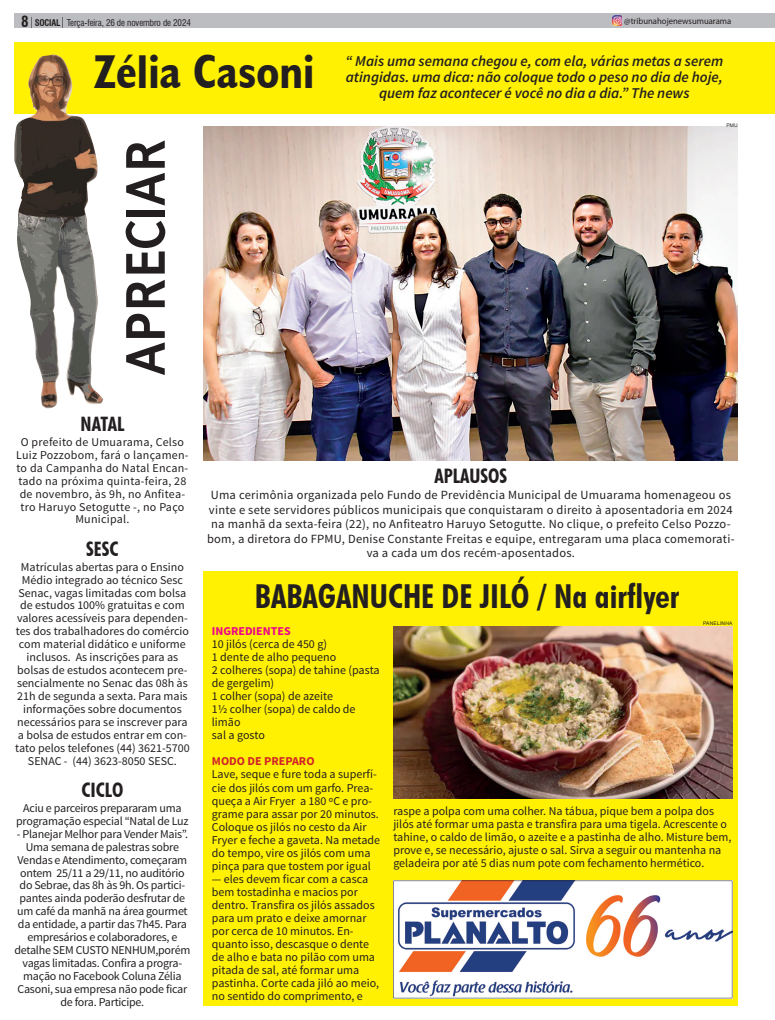
<style>
.page{position:relative;width:775px;height:1020px;background:#fff}
.page>*{position:absolute;margin:0;border:0;box-sizing:border-box;transform-origin:0 0}
.t1{font:700 53px "Francophil Sans";letter-spacing:.04em;color:#231f20}
.t2{font:700 condensed 47.5px "Humanist 521 BT";color:#231f20}
.t3{font:700 condensed 33px "Futura BT";color:#231f20}
.t4{font:700 condensed 20px "Futura BT";color:#231f20}
.t5{font:700 condensed 19.9px "Futura BT";color:#231f20}
.t6{font:italic 600 15px/16px "Source Sans Pro";color:#231f20;text-align:center}
.t7{font:12.5px/14.5px "Source Sans Pro";letter-spacing:.02em;color:#231f20;text-align:center}
.t8{font:12px/13px "Source Sans Pro";color:#231f20}
.t9{font:700 12px "Source Sans Pro";color:#d1232a}
.t10{font:700 12px "Source Sans Pro";color:#ed028c}
.t11{font:11.9px/12.9px "Source Sans Pro";letter-spacing:-.005em;color:#231f20;text-align:center}
.t12{font:11.9px/12.9px "Source Sans Pro";letter-spacing:.02em;color:#231f20;text-align:center}
.t13{font:condensed 9px "Swiss 721 BT";letter-spacing:-.01em;color:#231f20}
.t14{font:9px "Myriad Pro";color:#231f20;scale:.96 1}
.t15{font:5px "Arial";letter-spacing:.035em;color:#231f20}
.s1{font-weight:700;font-size:15px}
.s2{font-weight:700}
</style>
<div class="page">
<div style="left:204px;top:571px;width:533px;height:434px;background:#fff101"></div>
<div style="left:14px;top:13px;width:738px;height:15px;background:#bcbdc0"></div>
<div style="left:752px;top:13px;width:22px;height:15px;background:#bcbdc0"></div>
<div style="left:14px;top:42px;width:760px;height:71px;background:#fff101"></div>
<img style="left:14px;top:54px;width:89px;height:355px">
<svg style="left:612px;top:16px;width:9px;height:10px"></svg>
<svg style="left:393px;top:880px;width:339px;height:118px;background:#d7ced2"></svg>
<img style="left:204px;top:126px;width:533px;height:334px">
<img style="left:393px;top:626px;width:339px;height:171px">
<p class="t13" style="left:21px;top:17px;width:171px"><span class="s1">8</span> <span class="s2">SOCIAL</span> Terça-feira, 26 de novembro de 2024</p>
<h2 class="t2" style="left:94px;top:42px;width:222px">Zélia Casoni</h2>
<h1 class="t1" style="left:114px;top:374px;width:236px;rotate:-90deg">APRECIAR</h1>
<p class="t14" style="left:624px;top:16px;width:113px">@tribunahojenewsumuarama</p>
<p class="t6" style="left:345px;top:53px;width:379px">“ Mais uma semana chegou e, com ela, várias metas a serem atingidas. uma dica: não coloque todo o peso no dia de hoje, quem faz acontecer é você no dia a dia.” The news</p>
<p class="t15" style="left:726px;top:121px;width:13px">PMU</p>
<h3 class="t5" style="left:81px;top:411px;width:45px">NATAL</h3>
<p class="t12" style="left:16px;top:435px;width:174px">O prefeito de Umuarama, Celso<br>Luiz Pozzobom, fará o lançamen&shy;to da Campanha do Natal Encan&shy;tado na próxima quinta-feira, 28 de novembro, às 9h, no Anfitea&shy;tro Haruyo Setogutte -, no Paço<br>Municipal.</p>
<h3 class="t5" style="left:86px;top:536px;width:34px">SESC</h3>
<p class="t11" style="left:15px;top:560px;width:176px">Matrículas abertas para o Ensino<br>Médio integrado ao técnico Sesc<br>Senac, vagas limitadas com bolsa de estudos 100% gratuitas e com valores acessíveis para dependen&shy;tes dos trabalhadores do comércio com material didático e uniforme inclusos. As inscrições para as bolsas de estudos acontecem pre&shy;sencialmente no Senac das 08h às<br>21h de segunda a sexta. Para mais informações sobre documentos necessários para se inscrever para a bolsa de estudos entrar em con&shy;tato pelos telefones (44) 3621-5700<br>SENAC - (44) 3623-8050 SESC.</p>
<h3 class="t5" style="left:81px;top:777px;width:44px">CICLO</h3>
<p class="t11" style="left:16px;top:801px;width:174px">Aciu e parceiros prepararam uma programação especial “Natal de Luz</p>
<p class="t11" style="left:14px;top:827px;width:177px">- Planejar Melhor para Vender Mais”.<br>Uma semana de palestras sobre<br>Vendas e Atendimento, começaram ontem 25/11 a 29/11, no auditório do Sebrae, das 8h às 9h. Os partici&shy;pantes ainda poderão desfrutar de um café da manhã na área gourmet da entidade, a partir das 7h45. Para empresários e colaboradores, e detalhe SEM CUSTO NENHUM,porém vagas limitadas. Confira a progra&shy;mação no Facebook Coluna Zélia<br>Casoni, sua empresa não pode ficar de fora. Participe.</p>
<h3 class="t4" style="left:434px;top:463px;width:74px">APLAUSOS</h3>
<p class="t7" style="left:207px;top:488px;width:529px">Uma cerimônia organizada pelo Fundo de Previdência Municipal de Umuarama homenageou os vinte e sete servidores públicos municipais que conquistaram o direito à aposentadoria em 2024 na manhã da sexta-feira (22), no Anfiteatro Haruyo Setogutte. No clique, o prefeito Celso Pozzo&shy;bom, a diretora do FPMU, Denise Constante Freitas e equipe, entregaram uma placa comemorati&shy;va a cada um dos recém-aposentados.</p>
<h3 class="t3" style="left:255px;top:576px;width:425px">BABAGANUCHE DE JILÓ / Na airflyer</h3>
<p class="t10" style="left:212px;top:623px;width:80px">INGREDIENTES</p>
<p class="t8" style="left:212px;top:638px;width:169px">10 jilós (cerca de 450 g)<br>1 dente de alho pequeno<br>2 colheres (sopa) de tahine (pasta de gergelim)<br>1 colher (sopa) de azeite<br>1½ colher (sopa) de caldo de limão<br>sal a gosto</p>
<p class="t9" style="left:212px;top:753px;width:104px">MODO DE PREPARO</p>
<p class="t8" style="left:212px;top:768px;width:170px">Lave, seque e fure toda a superfí&shy;cie dos jilós com um garfo. Prea&shy;queça a Air Fryer a 180 ºC e pro&shy;grame para assar por 20 minutos.<br>Coloque os jilós no cesto da Air<br>Fryer e feche a gaveta. Na metade do tempo, vire os jilós com uma pinça para que tostem por igual</p>
<p class="t8" style="left:212px;top:872px;width:169px">— eles devem ficar com a casca bem tostadinha e macios por dentro. Transfira os jilós assados para um prato e deixe amornar por cerca de 10 minutos. En&shy;quanto isso, descasque o dente de alho e bata no pilão com uma pitada de sal, até formar uma pastinha. Corte cada jiló ao meio, no sentido do comprimento, e</p>
<p class="t15" style="left:702px;top:619px;width:31px">PANELINHA</p>
<p class="t8" style="left:393px;top:804px;width:339px">raspe a polpa com uma colher. Na tábua, pique bem a polpa dos jilós até formar uma pasta e transfira para uma tigela. Acrescente o tahine, o caldo de limão, o azeite e a pastinha de alho. Misture bem, prove e, se necessário, ajuste o sal. Sirva a seguir ou mantenha na geladeira por até 5 dias num pote com fechamento hermético.</p>
</div>
